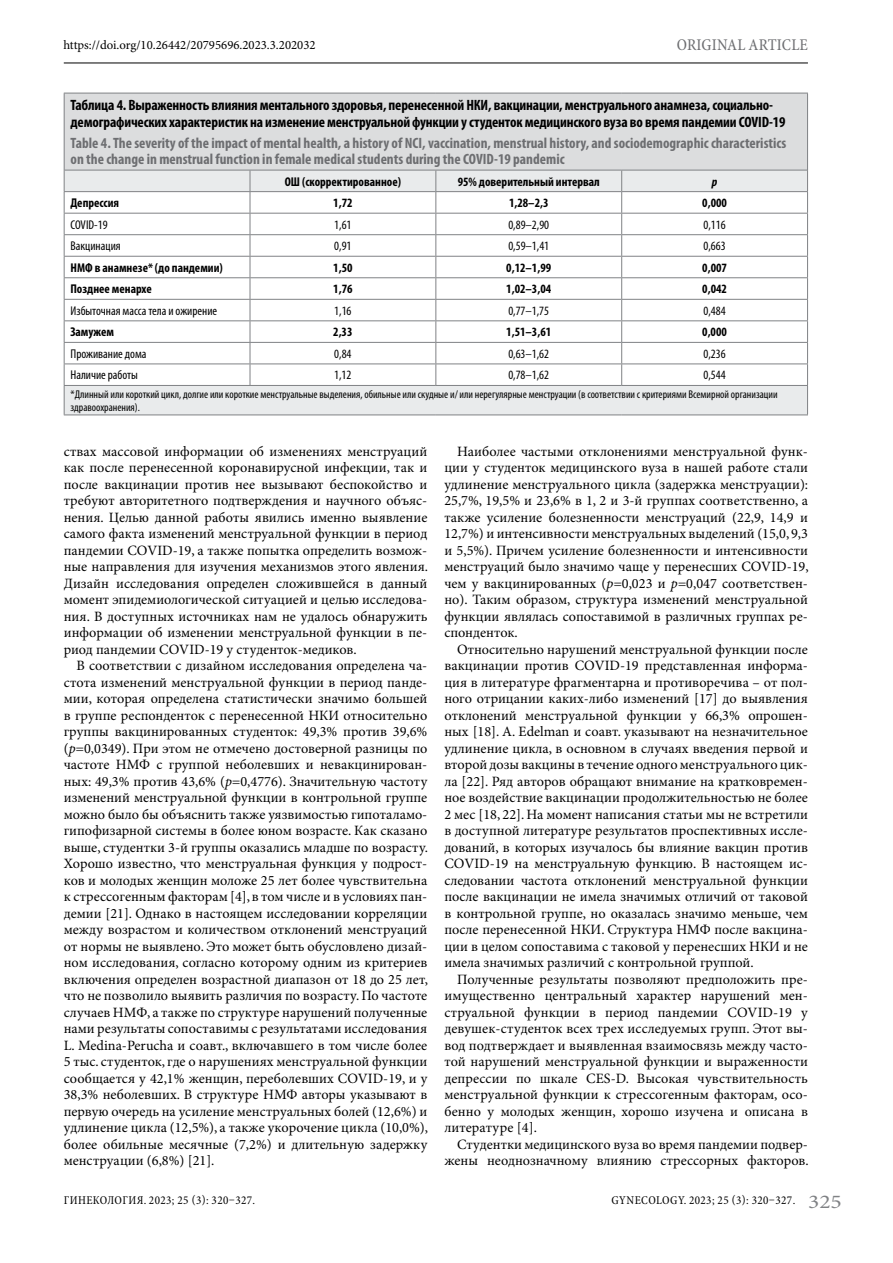
<style>
.page{position:relative;width:893px;height:1263px;background:#fff}
.page>*{position:absolute;margin:0;border:0;box-sizing:border-box;transform-origin:0 0}
.t1{font:condensed 16.5px "Minion Pro";color:#6d6e71}
.t2{font:700 condensed 15px/16.5px "Myriad Pro";letter-spacing:-.01em;color:#000}
.t3{font:700 condensed 15px/16.5px "Myriad Pro";color:#6d6e71}
.t4{font:14.25px/16.5px "Minion Pro";color:#000;text-align:justify}
.t5{font:700 condensed 12.75px "Myriad Pro";color:#000}
.t6{font:condensed 12.75px "Myriad Pro";color:#000}
.t7{font:12.75px "Minion Pro";color:#000}
.t8{font:italic 700 condensed 12.75px "Myriad Pro";color:#000}
.t9{font:condensed 12px "Minion Pro";letter-spacing:.035em;color:#000}
.t10{font:condensed 11.25px/13.5px "Myriad Pro";color:#000}
.s1{font-style:italic}
.s2{font-stretch:normal;font-size:19.5px;color:#808285}
</style>
<div class="page">
<hr style="left:64px;top:63px;width:744px;height:1px;background:#000">
<div style="left:64px;top:93px;width:743px;height:77px;background:#dcddde"></div>
<hr style="left:807px;top:93px;width:1px;height:77px;background:#808285">
<hr style="left:64px;top:93px;width:186px;height:1px;background:#808285">
<hr style="left:250px;top:93px;width:186px;height:1px;background:#808285">
<hr style="left:436px;top:93px;width:186px;height:1px;background:#808285">
<hr style="left:622px;top:93px;width:186px;height:1px;background:#808285">
<hr style="left:64px;top:93px;width:1px;height:77px;background:#808285">
<hr style="left:64px;top:415px;width:186px;height:1px;background:#808285">
<hr style="left:250px;top:415px;width:186px;height:1px;background:#808285">
<hr style="left:436px;top:415px;width:186px;height:1px;background:#808285">
<hr style="left:622px;top:415px;width:186px;height:1px;background:#808285">
<svg style="left:64px;top:170px;width:744px;height:245px"></svg>
<p class="t7" style="left:63px;top:37px;width:254px">https://doi.org/10.26442/20795696.2023.3.202032</p>
<p class="t1" style="left:677px;top:35px;width:20px">ORIGINAL</p>
<p class="t1" style="left:748px;top:35px;width:20px">ARTICLE</p>
<p class="t2" style="left:71px;top:97px;width:716px">Таблица 4. Выраженность влияния ментального здоровья, перенесенной НКИ, вакцинации, менструального анамнеза, социально&shy;демографических характеристик на изменение менструальной функции у студенток медицинского вуза во время пандемии COVID-19</p>
<p class="t3" style="left:71px;top:135px;width:717px">Table 4. The severity of the impact of mental health, a history of NCI, vaccination, menstrual history, and sociodemographic characteristics on the change in menstrual function in female medical students during the COVID-19 pandemic</p>
<p class="t5" style="left:285px;top:174px;width:118px">ОШ (скорректированное)</p>
<p class="t5" style="left:458px;top:174px;width:144px">95% доверительный интервал</p>
<p class="t8" style="left:712px;top:175px;width:7px">p</p>
<p class="t5" style="left:71px;top:196px;width:50px">Депрессия</p>
<p class="t5" style="left:333px;top:196px;width:21px">1,72</p>
<p class="t5" style="left:509px;top:196px;width:41px">1,28–2,3</p>
<p class="t5" style="left:702px;top:196px;width:26px">0,000</p>
<p class="t6" style="left:71px;top:218px;width:39px">COVID-19</p>
<p class="t6" style="left:334px;top:218px;width:19px">1,61</p>
<p class="t6" style="left:508px;top:218px;width:42px">0,89–2,90</p>
<p class="t6" style="left:704px;top:218px;width:24px">0,116</p>
<p class="t6" style="left:71px;top:239px;width:52px">Вакцинация</p>
<p class="t6" style="left:334px;top:239px;width:19px">0,91</p>
<p class="t6" style="left:508px;top:239px;width:42px">0,59–1,41</p>
<p class="t6" style="left:703px;top:239px;width:24px">0,663</p>
<p class="t5" style="left:70px;top:260px;width:154px">НМФ в анамнезе* (до пандемии)</p>
<p class="t5" style="left:333px;top:260px;width:21px">1,50</p>
<p class="t5" style="left:506px;top:260px;width:46px">0,12–1,99</p>
<p class="t5" style="left:702px;top:260px;width:26px">0,007</p>
<p class="t5" style="left:70px;top:282px;width:83px">Позднее менархе</p>
<p class="t5" style="left:333px;top:282px;width:21px">1,76</p>
<p class="t5" style="left:506px;top:282px;width:46px">1,02–3,04</p>
<p class="t5" style="left:702px;top:282px;width:26px">0,042</p>
<p class="t6" style="left:70px;top:304px;width:148px">Избыточная масса тела и ожирение</p>
<p class="t6" style="left:334px;top:304px;width:19px">1,16</p>
<p class="t6" style="left:508px;top:304px;width:42px">0,77–1,75</p>
<p class="t6" style="left:703px;top:304px;width:24px">0,484</p>
<p class="t5" style="left:70px;top:325px;width:45px">Замужем</p>
<p class="t5" style="left:333px;top:325px;width:21px">2,33</p>
<p class="t5" style="left:506px;top:325px;width:46px">1,51–3,61</p>
<p class="t5" style="left:702px;top:325px;width:26px">0,000</p>
<p class="t6" style="left:70px;top:347px;width:78px">Проживание дома</p>
<p class="t6" style="left:334px;top:347px;width:19px">0,84</p>
<p class="t6" style="left:508px;top:347px;width:42px">0,63–1,62</p>
<p class="t6" style="left:703px;top:347px;width:24px">0,236</p>
<p class="t6" style="left:70px;top:368px;width:69px">Наличие работы</p>
<p class="t6" style="left:334px;top:368px;width:19px">1,12</p>
<p class="t6" style="left:508px;top:368px;width:42px">0,78–1,62</p>
<p class="t6" style="left:703px;top:368px;width:24px">0,544</p>
<p class="t10" style="left:71px;top:387px;width:709px">*Длинный или короткий цикл, долгие или короткие менструальные выделения, обильные или скудные и/ или нерегулярные менструации (в соответствии с критериями Всемирной организации здравоохранения).</p>
<p class="t4" style="left:64px;top:443px;width:366px">ствах массовой информации об изменениях менструаций как после перенесенной коронавирусной инфекции, так и после вакцинации против нее вызывают беспокойство и требуют авторитетного подтверждения и научного объяс&shy;нения. Целью данной работы явились именно выявление самого факта изменений менструальной функции в период пандемии COVID-19, а также попытка определить возмож&shy;ные направления для изучения механизмов этого явления.<br>Дизайн исследования определен сложившейся в данный момент эпидемиологической ситуацией и целью исследова&shy;ния. В доступных источниках нам не удалось обнаружить информации об изменении менструальной функции в пе&shy;риод пандемии COVID-19 у студенток-медиков.</p>
<p class="t4" style="left:64px;top:658px;width:366px;text-indent:13px">В соответствии с дизайном исследования определена ча&shy;стота изменений менструальной функции в период панде&shy;мии, которая определена статистически значимо большей в группе респонденток с перенесенной НКИ относительно группы вакцинированных студенток: 49,3% против 39,6% (<span class="s1">p=</span>0,0349). При этом не отмечено достоверной разницы по частоте НМФ с группой неболевших и невакцинирован&shy;ных: 49,3% против 43,6% (<span class="s1">p=</span>0,4776). Значительную частоту изменений менструальной функции в контрольной группе можно было бы объяснить также уязвимостью гипоталамо&shy;гипофизарной системы в более юном возрасте. Как сказано выше, студентки 3-й группы оказались младше по возрасту.<br>Хорошо известно, что менструальная функция у подрост&shy;ков и молодых женщин моложе 25 лет более чувствительна к стрессогенным факторам [4], в том числе и в условиях пан&shy;демии [21]. Однако в настоящем исследовании корреляции между возрастом и количеством отклонений менструаций от нормы не выявлено. Это может быть обусловлено дизай&shy;ном исследования, согласно которому одним из критериев включения определен возрастной диапазон от 18 до 25 лет, что не позволило выявить различия по возрасту. По частоте случаев НМФ, а также по структуре нарушений полученные нами результаты сопоставимы с результатами исследования L. Medina-Perucha и соавт., включавшего в том числе более 5 тыс. студенток, где о нарушениях менструальной функции сообщается у 42,1% женщин, переболевших COVID-19, и у 38,3% неболевших. В структуре НМФ авторы указывают в первую очередь на усиление менструальных болей (12,6%) и удлинение цикла (12,5%), а также укорочение цикла (10,0%), более обильные месячные (7,2%) и длительную задержку менструации (6,8%) [21].</p>
<p class="t4" style="left:444px;top:444px;width:366px;text-indent:13px">Наиболее частыми отклонениями менструальной функ&shy;ции у студенток медицинского вуза в нашей работе стали удлинение менструального цикла (задержка менструации):<br>25,7%, 19,5% и 23,6% в 1, 2 и 3-й группах соответственно, а также усиление болезненности менструаций (22,9, 14,9 и 12,7%) и интенсивности менструальных выделений (15,0, 9,3 и 5,5%). Причем усиление болезненности и интенсивности менструаций было значимо чаще у перенесших COVID-19, чем у вакцинированных (<span class="s1">p=</span>0,023 и <span class="s1">p=</span>0,047 соответствен&shy;но). Таким образом, структура изменений менструальной функции являлась сопоставимой в различных группах ре&shy;спонденток.</p>
<p class="t4" style="left:444px;top:642px;width:365px;text-indent:13px">Относительно нарушений менструальной функции после вакцинации против COVID-19 представленная информа&shy;ция в литературе фрагментарна и противоречива – от пол&shy;ного отрицании каких-либо изменений [17] до выявления отклонений менструальной функции у 66,3% опрошен&shy;ных [18]. A. Edelman и соавт. указывают на незначительное удлинение цикла, в основном в случаях введения первой и второй дозы вакцины в течение одного менструального цик&shy;ла [22]. Ряд авторов обращают внимание на кратковремен&shy;ное воздействие вакцинации продолжительностью не более 2 мес [18, 22]. На момент написания статьи мы не встретили в доступной литературе результатов проспективных иссле&shy;дований, в которых изучалось бы влияние вакцин против COVID-19 на менструальную функцию. В настоящем ис&shy;следовании частота отклонений менструальной функции после вакцинации не имела значимых отличий от таковой в контрольной группе, но оказалась значимо меньше, чем после перенесенной НКИ. Структура НМФ после вакцина&shy;ции в целом сопоставима с таковой у перенесших НКИ и не имела значимых различий с контрольной группой.</p>
<p class="t4" style="left:444px;top:972px;width:365px;text-indent:13px">Полученные результаты позволяют предположить пре&shy;имущественно центральный характер нарушений мен&shy;струальной функции в период пандемии COVID-19 у девушек-студенток всех трех исследуемых групп. Этот вы&shy;вод подтверждает и выявленная взаимосвязь между часто&shy;той нарушений менструальной функции и выраженности депрессии по шкале CES-D. Высокая чувствительность менструальной функции к стрессогенным факторам, осо&shy;бенно у молодых женщин, хорошо изучена и описана в литературе [4].</p>
<p class="t4" style="left:444px;top:1137px;width:366px;text-align:right">Студентки медицинского вуза во время пандемии подвер&shy;жены неоднозначному влиянию стрессорных факторов.</p>
<p class="t9" style="left:64px;top:1193px;width:193px">ГИНЕКОЛОГИЯ. 2023; 25 (3): 320–327.</p>
<p class="t9" style="left:612px;top:1193px;width:232px">GYNECOLOGY. 2023; 25 (3): 320–327. <span class="s2">325</span></p>
</div>
